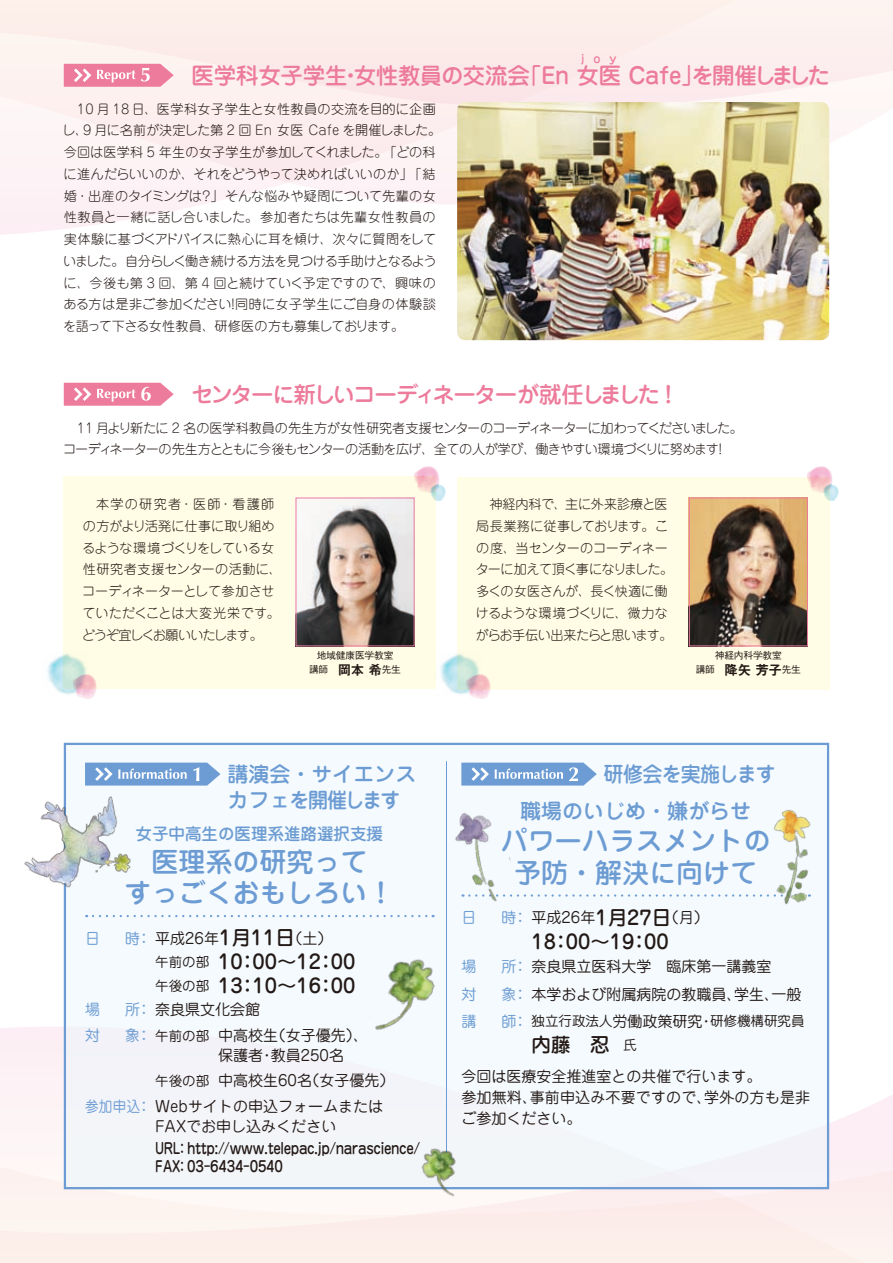
<style>
.page{position:relative;width:893px;height:1263px;background:#fff}
.page>*{position:absolute;margin:0;border:0;box-sizing:border-box;transform-origin:0 0}
.t1{font:500 27px/31.2px "Jun 34 Pro";color:#6c9cd3;text-align:center}
.t2{font:500 22.5px "Jun 34 Pro";letter-spacing:-.01em;color:#ed7b9b}
.t3{font:500 22.5px "Jun 34 Pro";letter-spacing:-.09em;color:#ed7b9b}
.t4{font:500 21px "Jun 34 Pro";color:#6c9cd3}
.t5{font:500 21px "Jun 34 Pro";letter-spacing:-.045em;color:#6c9cd3;scale:.95 1}
.t6{font:500 21px "Jun 34 Pro";letter-spacing:-.06em;color:#6c9cd3}
.t7{font:500 19.5px/24px "Jun 34 Pro";color:#231916}
.t8{font:500 16.5px "Jun 34 Pro";color:#6c9cd3}
.t9{font:15px/21px "Jun 201 Pro";color:#231916}
.t10{font:500 15px/18px "Jun 34 Pro";letter-spacing:-.025em;color:#231916;scale:.8 1}
.t11{font:13.5px "Jun 201 Pro";color:#231916}
.t12{font:300 13.2px/21.8px "Jun 101 Pro";letter-spacing:.005em;color:#231916}
.t13{font:300 13.2px/21.8px "Jun 101 Pro";letter-spacing:-.045em;color:#231916}
.t14{font:300 13.2px/21.8px "Jun 101 Pro";letter-spacing:-.035em;color:#231916}
.t15{font:300 13.2px/21.8px "Jun 101 Pro";letter-spacing:-.015em;color:#231916}
.t16{font:500 11.25px "Jun 34 Pro";color:#ed7b9b}
.t17{font:500 9.75px/13.8px "Gothic BBB Pr 6 N";letter-spacing:-.025em;color:#231916;text-align:center}
.s1{font-family:"Midashi Go Pr 6 N MB31";font-weight:400;font-size:13.5px}
.s2{color:#6c9cd3}
.s3{font-family:"Jun 34 Pro";font-weight:500;font-size:19.5px}
.s4{font-family:"Jun 201 Pro";font-weight:400;font-size:13.5px}
.s5{font-size:13.5px}
.s6{font-size:15px;color:#6c9cd3}
.s7{font-size:15px}
</style>
<div class="page">
<svg style="left:0;top:1026px;width:893px;height:237px"></svg>
<svg style="left:0;top:0;width:893px;height:237px"></svg>
<div style="left:65px;top:744px;width:763px;height:444px;background:#f4fafd"></div>
<svg style="left:64px;top:64px;width:110px;height:23px;background:#f092ac"></svg>
<div style="left:64px;top:476px;width:372px;height:213px;background:#fffde5"></div>
<img style="left:298px;top:499px;width:115px;height:145px">
<div style="left:296px;top:497px;width:119px;height:149px;border:1px solid #ed7b9b"></div>
<div style="left:457px;top:477px;width:372px;height:213px;background:#fffde5"></div>
<img style="left:691px;top:499px;width:115px;height:145px">
<div style="left:689px;top:497px;width:119px;height:149px;border:1px solid #ed7b9b"></div>
<svg style="left:64px;top:383px;width:110px;height:23px;background:#f094ae"></svg>
<svg style="left:461px;top:763px;width:136px;height:22px;background:#86adda"></svg>
<svg style="left:85px;top:763px;width:135px;height:22px;background:#85adda"></svg>
<hr style="left:446px;top:761px;width:1px;height:404px;background:#6c9cd3">
<svg style="left:523px;top:894px;width:225px;height:3px"></svg>
<svg style="left:93px;top:915px;width:341px;height:2px"></svg>
<img style="left:24px;top:784px;width:116px;height:121px">
<img style="left:414px;top:466px;width:25px;height:27px">
<img style="left:428px;top:484px;width:18px;height:17px">
<img style="left:78px;top:674px;width:19px;height:25px">
<img style="left:47px;top:653px;width:41px;height:43px">
<img style="left:807px;top:466px;width:25px;height:27px">
<img style="left:821px;top:484px;width:18px;height:17px">
<img style="left:472px;top:674px;width:19px;height:25px">
<img style="left:440px;top:654px;width:41px;height:42px">
<img style="left:748px;top:809px;width:63px;height:96px">
<img style="left:455px;top:813px;width:64px;height:89px">
<img style="left:457px;top:102px;width:372px;height:238px">
<img style="left:375px;top:959px;width:60px;height:71px">
<img style="left:396px;top:1148px;width:90px;height:71px">
<p class="t16" style="left:581px;top:49px;width:37px">joy</p>
<h2 class="t2" style="left:192px;top:57px;width:640px">医学科女子学生・女性教員の交流会「En 女医 Cafe」を開催しました</h2>
<p class="t12" style="left:62px;top:96px;width:381px;text-indent:15px">10 月 18 日、医学科女子学生と女性教員の交流を目的に企画し、9 月に名前が決定した第 2 回 En 女医 Cafe を開催しました。今回は医学科 5 年生の女子学生が参加してくれました。「どの科に進んだらいいのか、それをどうやって決めればいいのか」「結婚・出産のタイミングは？」そんな悩みや疑問について先輩の女性教員と一緒に話し合いました。参加者たちは先輩女性教員の実体験に基づくアドバイスに熱心に耳を傾け、次々に質問をしていました。自分らしく働き続ける方法を見つける手助けとなるように、今後も第 3 回、第 4 回と続けていく予定ですので、興味のある方は是非ご参加ください！同時に女子学生にご自身の体験談を語って下さる女性教員、研修医の方も募集しております。</p>
<h2 class="t3" style="left:191px;top:376px;width:490px">センターに新しいコーディネーターが就任しました！</h2>
<p class="t13" style="left:63px;top:415px;width:681px;text-indent:14px">11 月より新たに 2 名の医学科教員の先生方が女性研究者支援センターのコーディネーターに加わってくださいました。コーディネーターの先生方とともに今後もセンターの活動を広げ、全ての人が学び、働きやすい環境づくりに努めます！</p>
<p class="t15" style="left:82px;top:492px;width:201px;text-indent:14px">本学の研究者・医師・看護師の方がより活発に仕事に取り組めるような環境づくりをしている女性研究者支援センターの活動に、コーディネーターとして参加させていただくことは大変光栄です。どうぞ宜しくお願いいたします。</p>
<p class="t17" style="left:309px;top:648px;width:93px">地域健康医学教室<br>講師　<span class="s1">岡本 希</span>先生</p>
<p class="t14" style="left:476px;top:492px;width:199px;text-indent:14px">神経内科で、主に外来診療と医局長業務に従事しております。この度、当センターのコーディネーターに加えて頂く事になりました。多くの女医さんが、長く快適に働けるような環境づくりに、微力ながらお手伝い出来たらと思います。</p>
<p class="t17" style="left:696px;top:648px;width:107px">神経内科学教室<br>講師　<span class="s1">降矢 芳子</span>先生</p>
<h3 class="t4" style="left:227px;top:757px;width:190px">講演会・サイエンス</h3>
<h3 class="t5" style="left:604px;top:757px;width:183px">研修会を実施します</h3>
<h3 class="t6" style="left:227px;top:783px;width:174px">カフェを開催します</h3>
<h3 class="t4" style="left:520px;top:795px;width:232px">職場のいじめ・嫌がらせ</h3>
<h1 class="t1" style="left:501px;top:823px;width:272px">パワーハラスメントの予防・解決に向けて</h1>
<p class="t8" style="left:136px;top:821px;width:249px">女子中高生の医理系進路選択支援</p>
<h1 class="t1" style="left:124px;top:843px;width:271px">医理系の研究って<br>すっごくおもしろい！</h1>
<p class="t9" style="left:85px;top:926px;width:249px"><span class="s2">日　　時：</span>平成26年<span class="s3">1月11日</span>（土）</p>
<h3 class="t7" style="left:155px;top:948px;width:202px"><span class="s4">午前の部</span> 10：00～12：00<span class="s4">午後の部</span> 13：10～16：00</h3>
<p class="t9" style="left:85px;top:995px;width:285px;line-height:26px"><span class="s2">場　　所：</span>奈良県文化会館<br><span class="s2">対　　象：</span><span class="s5">午前の部</span> 中高校生（女子優先）、</p>
<p class="t9" style="left:218px;top:1043px;width:127px">保護者・教員250名</p>
<p class="t9" style="left:155px;top:1069px;width:241px"><span class="s5">午後の部</span> 中高校生60名（女子優先）</p>
<p class="t9" style="left:85px;top:1094px;width:299px"><span class="s2">参加申込：</span> Webサイトの申込フォームまたは</p>
<p class="t9" style="left:155px;top:1114px;width:183px">FAXでお申し込みください</p>
<p class="t10" style="left:155px;top:1138px;width:333px">URL：http://www.telepac.jp/narascience/<br>FAX：03‐6434‐0540</p>
<p class="t9" style="left:461px;top:905px;width:249px"><span class="s2">日　　時：</span>平成26年<span class="s3">1月27日</span>（月）</p>
<h3 class="t7" style="left:531px;top:927px;width:139px">18：00～19：00</h3>
<p class="t9" style="left:461px;top:951px;width:342px;line-height:27.3px"><span class="s2">場　　所：</span>奈良県立医科大学　臨床第一講義室<br><span class="s2">対　　象：</span>本学および附属病院の教職員、学生、一般</p>
<p class="t11" style="left:461px;top:1011px;width:345px"><span class="s6">講　　師：</span>独立行政法人<span class="s7">労働政策研究・</span>研修機構研究員</p>
<h3 class="t7" style="left:531px;top:1031px;width:106px">内藤　忍<span class="s4">　氏</span></h3>
<p class="t9" style="left:461px;top:1064px;width:350px">今回は医療安全推進室との共催で行います。<br>参加無料、事前申込み不要ですので、学外の方も是非ご参加ください。</p>
</div>
